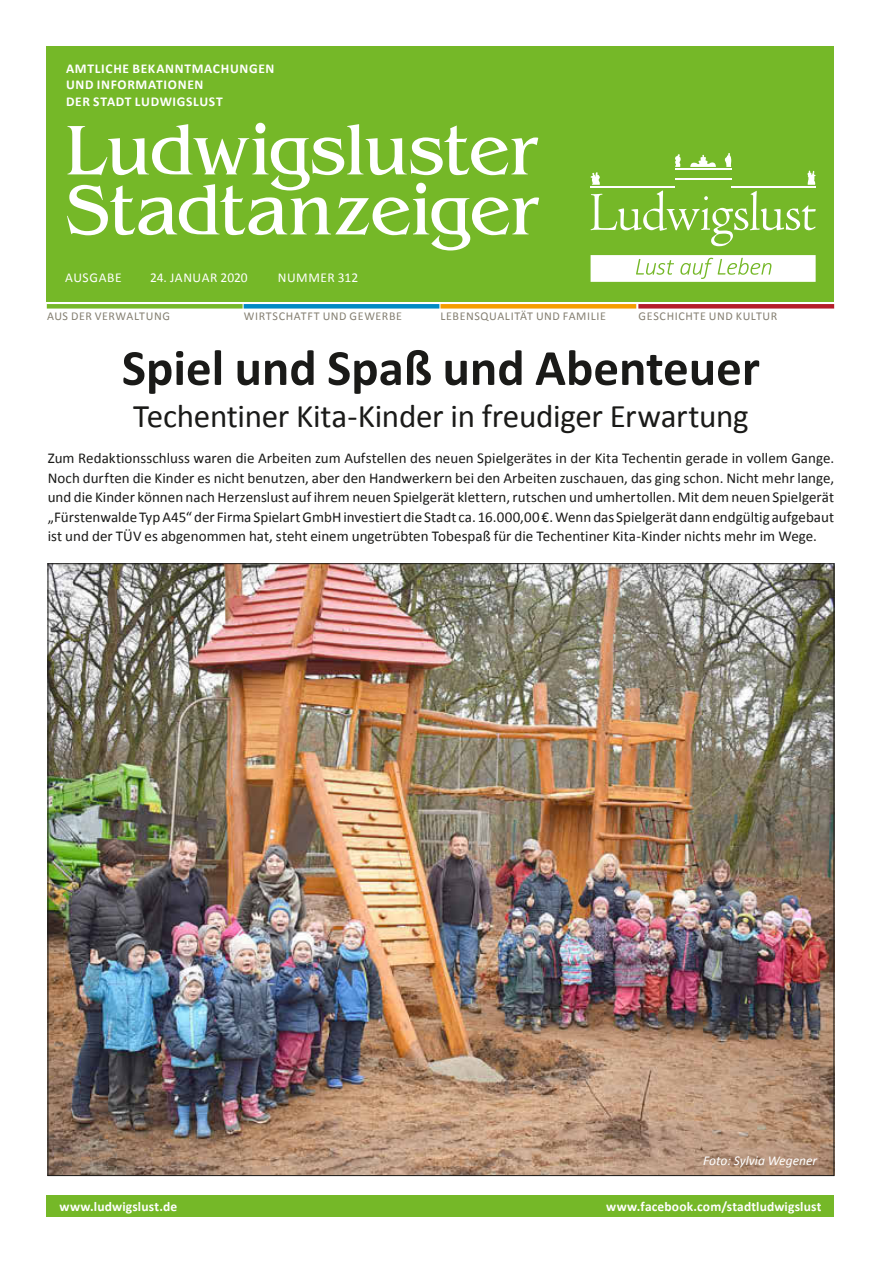
<style>
.page{position:relative;width:881px;height:1263px;background:#fff}
.page>*{position:absolute;margin:0;border:0;box-sizing:border-box;transform-origin:0 0}
.t1{font:73.5px/60px "Benguiat";letter-spacing:-.01em;color:#fff}
.t2{font:700 51px "Calibri";color:#1a1a18}
.t3{font:33px "Calibri";letter-spacing:-.01em;color:#1a1a18}
.t4{font:15px/19.5px "Calibri";color:#1a1a18;text-align:justify}
.t5{font:700 13.5px/16.2px "Calibri";letter-spacing:.04em;color:#fff}
.t6{font:700 13.5px "Calibri";letter-spacing:.01em;color:#fff}
.t7{font:13.5px "Calibri";letter-spacing:.04em;color:#fff}
.t8{font:italic 13.5px "Calibri";color:#fff}
.t9{font:12px "Calibri";letter-spacing:.05em;color:#858072}
</style>
<div class="page">
<div style="left:47px;top:47px;width:786px;height:255px;background:#75b828"></div>
<svg style="left:590px;top:255px;width:225px;height:27px;background:#f2f8eb"></svg>
<svg style="left:590px;top:153px;width:225px;height:93px"></svg>
<div style="left:47px;top:304px;width:195px;height:5px;background:#75b828"></div>
<div style="left:243px;top:304px;width:196px;height:5px;background:#008ac4"></div>
<div style="left:440px;top:304px;width:196px;height:5px;background:#f59c00"></div>
<div style="left:638px;top:304px;width:195px;height:5px;background:#b51d28"></div>
<div style="left:47px;top:1195px;width:786px;height:22px;background:#75b828"></div>
<img style="left:50px;top:565px;width:781px;height:609px">
<p class="t5" style="left:66px;top:61px;width:210px">AMTLICHE BEKANNTMACHUNGEN<br>UND INFORMATIONEN<br>DER STADT LUDWIGSLUST</p>
<h1 class="t1" style="left:65px;top:121px;width:474px">Ludwigsluster<br>Stadtanzeiger</h1>
<p class="t7" style="left:65px;top:269px;width:58px">AUSGABE</p>
<p class="t7" style="left:150px;top:269px;width:99px">24. JANUAR 2020</p>
<p class="t7" style="left:277px;top:269px;width:82px">NUMMER 312</p>
<p class="t9" style="left:47px;top:309px;width:124px">AUS DER VERWALTUNG</p>
<p class="t9" style="left:244px;top:308px;width:159px">WIRTSCHATFT UND GEWERBE</p>
<p class="t9" style="left:440px;top:308px;width:167px">LEBENSQUALITÄT UND FAMILIE</p>
<p class="t9" style="left:638px;top:308px;width:140px">GESCHICHTE UND KULTUR</p>
<h2 class="t2" style="left:122px;top:335px;width:639px">Spiel und Spaß und Abenteuer</h2>
<h3 class="t3" style="left:133px;top:395px;width:617px">Techentiner Kita-Kinder in freudiger Erwartung</h3>
<p class="t4" style="left:48px;top:448px;width:787px">Zum Redaktionsschluss waren die Arbeiten zum Aufstellen des neuen Spielgerätes in der Kita Techentin gerade in vollem Gange.<br>Noch durften die Kinder es nicht benutzen, aber den Handwerkern bei den Arbeiten zuschauen, das ging schon. Nicht mehr lange, und die Kinder können nach Herzenslust auf ihrem neuen Spielgerät klettern, rutschen und umhertollen. Mit dem neuen Spielgerät „Fürstenwalde Typ A45“ der Firma Spielart GmbH investiert die Stadt ca. 16.000,00 €. Wenn das Spielgerät dann endgültig aufgebaut ist und der TÜV es abgenommen hat, steht einem ungetrübten Tobespaß für die Techentiner Kita-Kinder nichts mehr im Wege.</p>
<p class="t8" style="left:703px;top:1151px;width:115px">Foto: Sylvia Wegener</p>
<p class="t6" style="left:60px;top:1198px;width:119px">www.ludwigslust.de</p>
<p class="t6" style="left:606px;top:1198px;width:216px">www.facebook.com/stadtludwigslust</p>
</div>
